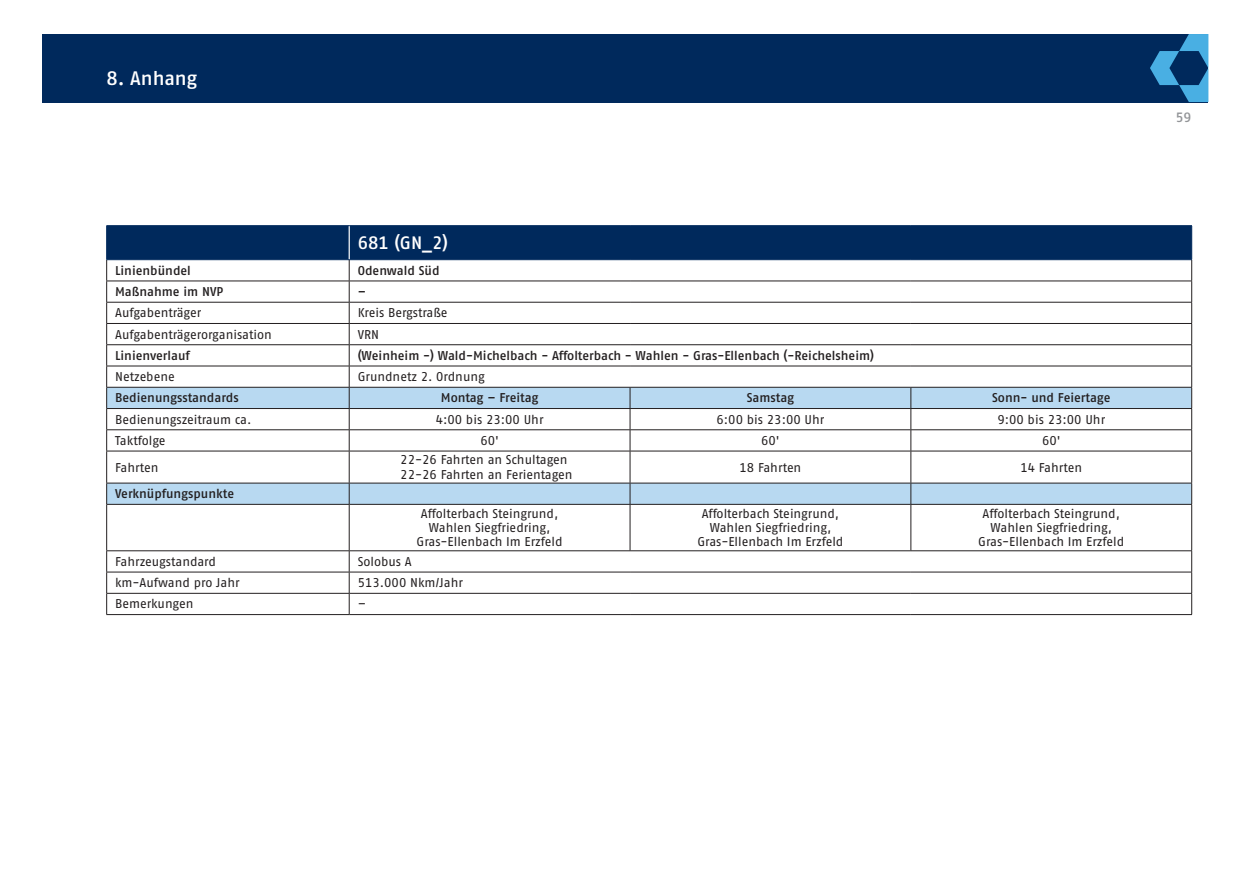
<style>
.page{position:relative;width:1251px;height:893px;background:#fff}
.page>*{position:absolute;margin:0;border:0;box-sizing:border-box;transform-origin:0 0}
.t1{font:19.5px "Fago No Med Tf";color:#fff}
.t2{font:18px "Fago No Med Tf";color:#fff}
.t3{font:13.5px "Fago No Med Tf";color:#939598}
.t4{font:12.75px/14.4px "Fago No Regular Tf";letter-spacing:-.005em;color:#231f20;text-align:center}
.t5{font:12.75px "Fago No Med Tf";letter-spacing:-.005em;color:#231f20}
</style>
<div class="page">
<div style="left:43px;top:34px;width:1165px;height:68px;background:#00295c"></div>
<svg style="left:1150px;top:34px;width:58px;height:68px"></svg>
<svg style="left:107px;top:505px;width:1084px;height:109px"></svg>
<svg style="left:107px;top:452px;width:1084px;height:52px"></svg>
<hr style="left:106px;top:451px;width:243px;height:1px;background:#231f20">
<hr style="left:106px;top:451px;width:1px;height:32px;background:#231f20">
<hr style="left:349px;top:451px;width:281px;height:1px;background:#231f20">
<hr style="left:630px;top:451px;width:280px;height:1px;background:#231f20">
<hr style="left:910px;top:451px;width:281px;height:1px;background:#231f20">
<hr style="left:106px;top:483px;width:243px;height:1px;background:#231f20">
<svg style="left:106px;top:483px;width:1px;height:21px"></svg>
<hr style="left:349px;top:483px;width:281px;height:1px;background:#231f20">
<hr style="left:630px;top:483px;width:280px;height:1px;background:#231f20">
<hr style="left:910px;top:483px;width:281px;height:1px;background:#231f20">
<hr style="left:106px;top:504px;width:243px;height:1px;background:#231f20">
<hr style="left:106px;top:505px;width:1px;height:45px;background:#231f20">
<hr style="left:349px;top:504px;width:281px;height:1px;background:#231f20">
<hr style="left:630px;top:504px;width:280px;height:1px;background:#231f20">
<hr style="left:910px;top:504px;width:281px;height:1px;background:#231f20">
<hr style="left:106px;top:550px;width:243px;height:1px;background:#231f20">
<hr style="left:349px;top:550px;width:281px;height:1px;background:#231f20">
<hr style="left:630px;top:550px;width:280px;height:1px;background:#231f20">
<hr style="left:910px;top:550px;width:281px;height:1px;background:#231f20">
<hr style="left:106px;top:572px;width:243px;height:1px;background:#231f20">
<hr style="left:349px;top:572px;width:281px;height:1px;background:#231f20">
<hr style="left:630px;top:572px;width:280px;height:1px;background:#231f20">
<hr style="left:910px;top:572px;width:281px;height:1px;background:#231f20">
<hr style="left:106px;top:593px;width:243px;height:1px;background:#231f20">
<svg style="left:106px;top:551px;width:1px;height:63px"></svg>
<hr style="left:349px;top:593px;width:281px;height:1px;background:#231f20">
<hr style="left:630px;top:593px;width:280px;height:1px;background:#231f20">
<hr style="left:910px;top:593px;width:281px;height:1px;background:#231f20">
<hr style="left:106px;top:614px;width:243px;height:1px;background:#231f20">
<hr style="left:349px;top:614px;width:281px;height:1px;background:#231f20">
<hr style="left:630px;top:614px;width:280px;height:1px;background:#231f20">
<hr style="left:910px;top:614px;width:281px;height:1px;background:#231f20">
<hr style="left:629px;top:451px;width:1px;height:32px;background:#231f20">
<hr style="left:910px;top:451px;width:1px;height:32px;background:#231f20">
<hr style="left:1191px;top:451px;width:1px;height:32px;background:#231f20">
<svg style="left:629px;top:483px;width:1px;height:21px"></svg>
<svg style="left:910px;top:483px;width:1px;height:21px"></svg>
<svg style="left:1191px;top:483px;width:1px;height:21px"></svg>
<hr style="left:629px;top:505px;width:1px;height:45px;background:#231f20">
<hr style="left:910px;top:505px;width:1px;height:45px;background:#231f20">
<hr style="left:1191px;top:505px;width:1px;height:45px;background:#231f20">
<svg style="left:1191px;top:551px;width:1px;height:63px"></svg>
<svg style="left:106px;top:226px;width:1086px;height:225px"></svg>
<hr style="left:349px;top:451px;width:1px;height:32px;background:#231f20">
<svg style="left:349px;top:483px;width:1px;height:21px"></svg>
<hr style="left:349px;top:505px;width:1px;height:45px;background:#231f20">
<svg style="left:349px;top:551px;width:1px;height:63px"></svg>
<hr style="left:106px;top:225px;width:243px;height:1px;background:#00295c">
<hr style="left:106px;top:226px;width:1px;height:33px;background:#00295c">
<hr style="left:349px;top:225px;width:281px;height:1px;background:#00295c">
<hr style="left:630px;top:225px;width:280px;height:1px;background:#00295c">
<hr style="left:910px;top:225px;width:281px;height:1px;background:#00295c">
<hr style="left:1191px;top:226px;width:1px;height:33px;background:#00295c">
<hr style="left:106px;top:259px;width:243px;height:1px;background:#00295c">
<hr style="left:349px;top:259px;width:281px;height:1px;background:#00295c">
<hr style="left:630px;top:259px;width:280px;height:1px;background:#00295c">
<hr style="left:910px;top:259px;width:281px;height:1px;background:#00295c">
<h1 class="t1" style="left:106px;top:67px;width:92px">8. Anhang</h1>
<h2 class="t2" style="left:357px;top:232px;width:92px">681 (GN_2)</h2>
<p class="t5" style="left:115px;top:263px;width:77px">Linienbündel</p>
<p class="t5" style="left:357px;top:263px;width:83px">Odenwald Süd</p>
<p class="t5" style="left:115px;top:284px;width:110px">Maßnahme im NVP</p>
<p class="t5" style="left:357px;top:284px;width:10px">–</p>
<p class="t4" style="left:115px;top:306px;width:88px">Aufgabenträger</p>
<p class="t4" style="left:357px;top:306px;width:91px">Kreis Bergstraße</p>
<p class="t4" style="left:115px;top:327px;width:158px">Aufgabenträgerorganisation</p>
<p class="t4" style="left:357px;top:327px;width:23px">VRN</p>
<p class="t5" style="left:115px;top:348px;width:76px">Linienverlauf</p>
<p class="t5" style="left:357px;top:348px;width:517px">(Weinheim -) Wald-Michelbach - Affolterbach - Wahlen - Gras-Ellenbach (-Reichelsheim)</p>
<p class="t4" style="left:115px;top:369px;width:61px">Netzebene</p>
<p class="t4" style="left:357px;top:369px;width:128px">Grundnetz 2. Ordnung</p>
<p class="t5" style="left:115px;top:391px;width:125px">Bedienungsstandards</p>
<p class="t5" style="left:441px;top:391px;width:99px">Montag – Freitag</p>
<p class="t5" style="left:746px;top:391px;width:49px">Samstag</p>
<p class="t5" style="left:991px;top:391px;width:120px">Sonn- und Feiertage</p>
<p class="t4" style="left:115px;top:412px;width:138px">Bedienungszeitraum ca.</p>
<p class="t4" style="left:435px;top:412px;width:109px">4:00 bis 23:00 Uhr</p>
<p class="t4" style="left:716px;top:412px;width:109px">6:00 bis 23:00 Uhr</p>
<p class="t4" style="left:997px;top:412px;width:109px">9:00 bis 23:00 Uhr</p>
<p class="t4" style="left:115px;top:433px;width:52px">Taktfolge</p>
<p class="t4" style="left:480px;top:433px;width:20px">60'</p>
<p class="t4" style="left:761px;top:433px;width:20px">60'</p>
<p class="t4" style="left:1041px;top:433px;width:20px">60'</p>
<p class="t4" style="left:115px;top:460px;width:45px">Fahrten</p>
<p class="t4" style="left:400px;top:453px;width:174px;text-align:left">22-26 Fahrten an Schultagen<br>22-26 Fahrten an Ferientagen</p>
<p class="t4" style="left:739px;top:460px;width:63px">18 Fahrten</p>
<p class="t4" style="left:1020px;top:460px;width:63px">14 Fahrten</p>
<p class="t5" style="left:115px;top:486px;width:120px">Verknüpfungspunkte</p>
<p class="t4" style="left:416px;top:506px;width:147px">Affolterbach Steingrund,<br>Wahlen Siegfriedring,<br>Gras-Ellenbach Im Erzfeld</p>
<p class="t4" style="left:697px;top:506px;width:147px">Affolterbach Steingrund,<br>Wahlen Siegfriedring,<br>Gras-Ellenbach Im Erzfeld</p>
<p class="t4" style="left:978px;top:506px;width:147px">Affolterbach Steingrund,<br>Wahlen Siegfriedring,<br>Gras-Ellenbach Im Erzfeld</p>
<p class="t4" style="left:115px;top:554px;width:102px">Fahrzeugstandard</p>
<p class="t4" style="left:357px;top:554px;width:55px">Solobus A</p>
<p class="t4" style="left:115px;top:575px;width:126px">km-Aufwand pro Jahr</p>
<p class="t4" style="left:357px;top:575px;width:107px">513.000 Nkm/Jahr</p>
<p class="t4" style="left:115px;top:597px;width:80px">Bemerkungen</p>
<p class="t4" style="left:357px;top:597px;width:10px">–</p>
<p class="t3" style="left:1175px;top:110px;width:17px">59</p>
</div>
